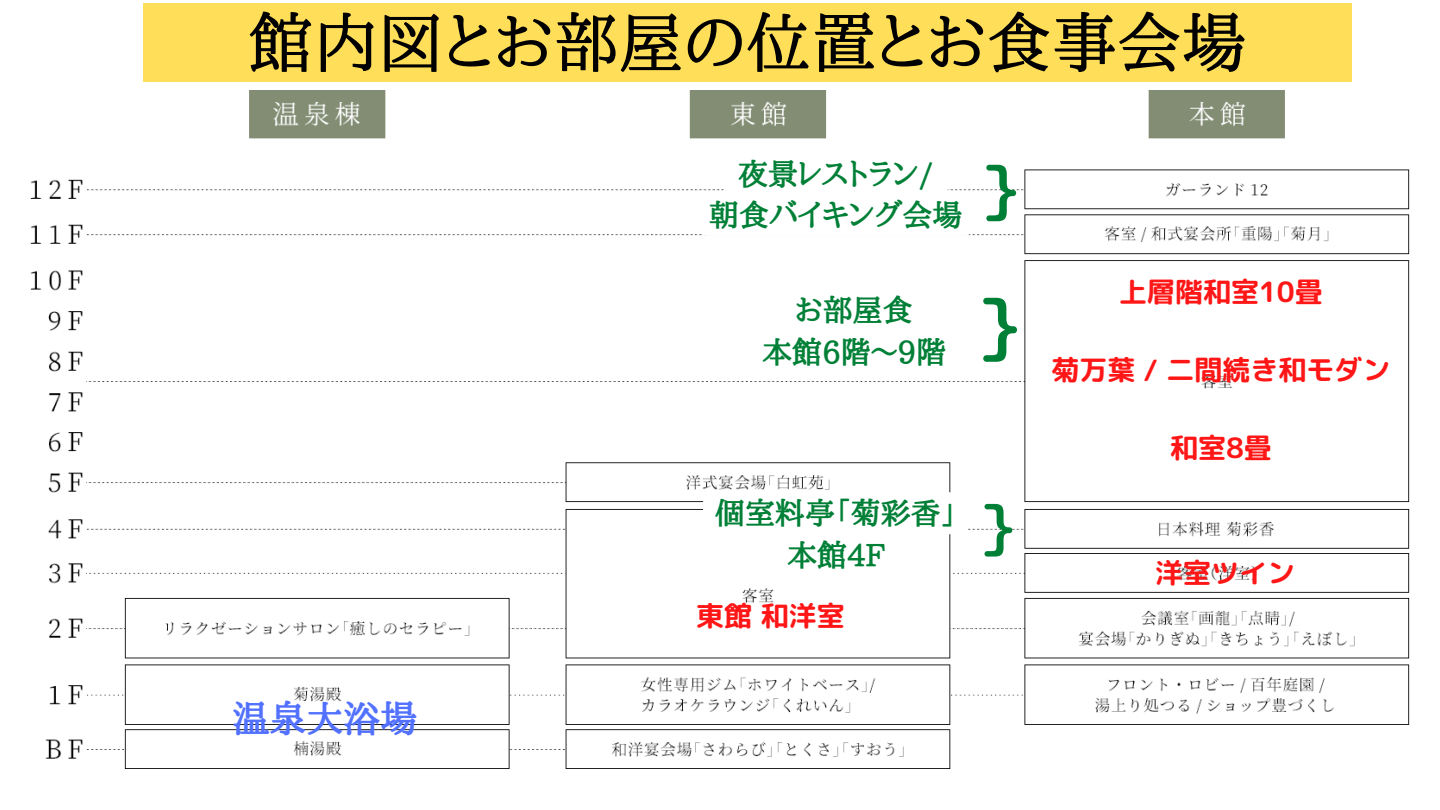
<style>
.page{position:relative;width:1440px;height:810px;background:#fff}
.page>*{position:absolute;margin:0;border:0;box-sizing:border-box;transform-origin:0 0}
.t1{font:68.1px "rounded mplus 1 p bold";color:#008037}
.t2{font:500 65px "Aozora Mincho";color:#000}
.t3{font:56px "rounded mplus 1 p bold";color:#008037}
.t4{font:700 37px "Aozora Mincho";color:#5271ff}
.t5{font:700 30px/41.2px "Aozora Mincho";color:#008037}
.t6{font:28px "rounded mplus 1 p bold";color:#ff1616}
</style>
<div class="page">
<img style="left:31px;top:91px;width:1378px;height:677px">
<div style="left:143px;top:3px;width:1209px;height:78px;background:#ffde59"></div>
<svg style="left:697px;top:153px;width:277px;height:83px"></svg>
<svg style="left:750px;top:289px;width:208px;height:83px"></svg>
<svg style="left:703px;top:492px;width:266px;height:83px"></svg>
<h2 class="t2" style="left:248px;top:9px;width:1000px">館内図とお部屋の位置とお食事会場</h2>
<p class="t4" style="left:233px;top:700px;width:186px">温泉大浴場</p>
<p class="t5" style="left:709px;top:153px;width:332px;text-indent:29px">夜景レストラン/<br>朝食バイキング会場<sup>｝</sup></p>
<p class="t5" style="left:796px;top:289px;width:119px">お部屋食</p>
<h1 class="t1" style="left:976px;top:281px;width:70px">｝</h1>
<p class="t5" style="left:762px;top:331px;width:186px">本館6階～9階</p>
<p class="t5" style="left:715px;top:493px;width:243px;text-align:center">個室料亭「菊彩香」本館4F</p>
<h3 class="t3" style="left:978px;top:490px;width:57px">｝</h3>
<p class="t6" style="left:696px;top:596px;width:150px">東館和洋室</p>
<p class="t6" style="left:1119px;top:272px;width:205px">上層階和室10畳</p>
<p class="t6" style="left:1051px;top:350px;width:341px">菊万葉 / 二間続き和モダン</p>
<p class="t6" style="left:1170px;top:428px;width:103px">和室8畳</p>
<p class="t6" style="left:1155px;top:553px;width:141px">洋室ツイン</p>
</div>
